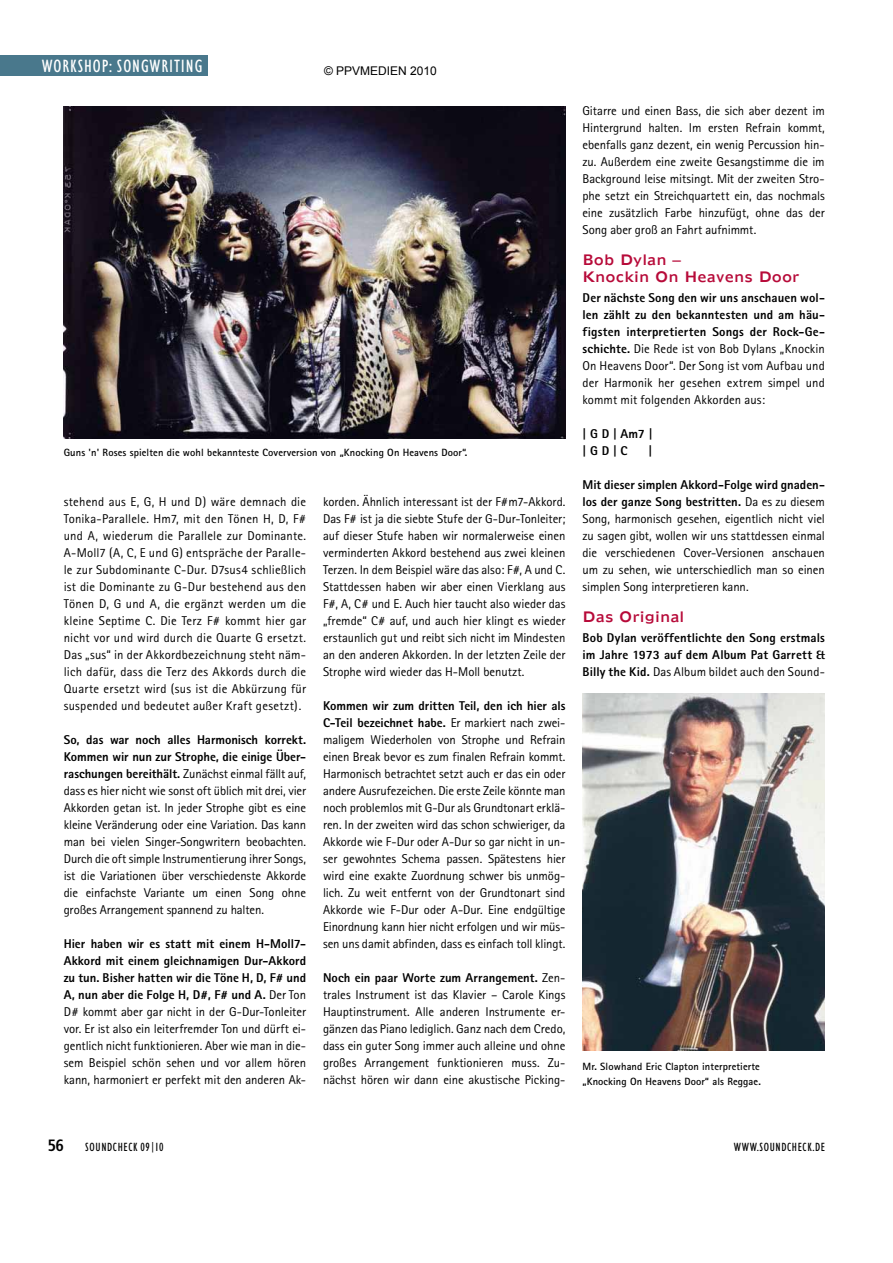
<style>
.page{position:relative;width:893px;height:1263px;background:#fff}
.page>*{position:absolute;margin:0;border:0;box-sizing:border-box;transform-origin:0 0}
.t1{font:condensed 18px "Humanist 521 BT";letter-spacing:.05em;color:#fff}
.t2{font:16.5px "Humanist 777 BT Bold Condensed B";color:#000}
.t3{font:13.5px/17px "Humanist 970 BT Roman C";letter-spacing:.005em;color:#b70a39}
.t4{font:12.75px/17px "Rotis Sans Serif";letter-spacing:-.005em;color:#000;text-align:justify}
.t5{font:800 12.75px/17px "Rotis Sans Serif";letter-spacing:.01em;color:#000}
.t6{font:condensed 12px "Humanist 521 BT";letter-spacing:.05em;color:#000}
.t7{font:12px "Arial";color:#000}
.t8{font:700 10.5px/15px "Rotis Sans Serif";letter-spacing:.01em;color:#000}
.s1{font-weight:800}
.s2{font-weight:400}
.s3{font-family:"Humanist 777 BT Roman B";font-stretch:normal;font-size:10.5px}
</style>
<div class="page">
<div style="left:0;top:55px;width:208px;height:21px;background:#49788c"></div>
<img style="left:64px;top:106px;width:502px;height:332px">
<img style="left:583px;top:693px;width:242px;height:357px">
<h1 class="t1" style="left:42px;top:55px;width:162px">WORKSHOP: SONGWRITING</h1>
<p class="t7" style="left:324px;top:64px;width:114px">© PPVMEDIEN 2010</p>
<p class="t8" style="left:64px;top:445px;width:405px">Guns 'n' Roses spielten die wohl bekannteste Coverversion von „Knocking On Heavens Door“.</p>
<p class="t4" style="left:64px;top:493px;width:244px">stehend aus E, G, H und D) wäre demnach die tonika-Parallele. Hm7, mit den tönen H, D, F# und a, wiederum die Parallele zur Dominante. a-Moll7 (a, c, E und G) entspräche der Paralle&shy;le zur subdominante c-Dur. D7sus4 schließlich ist die Dominante zu G-Dur bestehend aus den tönen D, G und a, die ergänzt werden um die kleine septime c. Die terz F# kommt hier gar nicht vor und wird durch die Quarte G ersetzt.<br>Das „sus“ in der akkordbezeichnung steht näm&shy;lich dafür, dass die terz des akkords durch die Quarte ersetzt wird (sus ist die abkürzung für suspended und bedeutet außer Kraft gesetzt).</p>
<p class="t4" style="left:64px;top:731px;width:244px"><span class="s1">So, das war noch alles Harmonisch korrekt.<br>Kommen wir nun zur Strophe, die einige Über&shy;raschungen bereithält.</span> Zunächst einmal fällt auf, dass es hier nicht wie sonst oft üblich mit drei, vier akkorden getan ist. In jeder strophe gibt es eine kleine veränderung oder eine variation. Das kann man bei vielen singer-songwritern beobachten.<br>Durch die oft simple Instrumentierung ihrer songs, ist die variationen über verschiedenste akkorde die einfachste variante um einen song ohne großes arrangement spannend zu halten.</p>
<p class="t4" style="left:64px;top:935px;width:244px"><span class="s1">Hier haben wir es statt mit einem H-Moll7- Akkord mit einem gleichnamigen Dur-Akkord zu tun. Bisher hatten wir die Töne H, D, F# und A, nun aber die Folge H, D#, F# und A.</span> Der ton D# kommt aber gar nicht in der G-Dur-tonleiter vor. Er ist also ein leiterfremder ton und dürft ei&shy;gentlich nicht funktionieren. aber wie man in die&shy;sem Beispiel schön sehen und vor allem hören kann, harmoniert er perfekt mit den anderen ak-</p>
<p class="t4" style="left:323px;top:493px;width:244px">korden. Ähnlich interessant ist der F#m7-akkord.<br>Das F# ist ja die siebte stufe der G-Dur-tonleiter; auf dieser stufe haben wir normalerweise einen verminderten akkord bestehend aus zwei kleinen terzen. In dem Beispiel wäre das also: F#, a und c. stattdessen haben wir aber einen vierklang aus F#, a, c# und E. auch hier taucht also wieder das „fremde“ c# auf, und auch hier klingt es wieder erstaunlich gut und reibt sich nicht im Mindesten an den anderen akkorden. In der letzten Zeile der strophe wird wieder das H-Moll benutzt.</p>
<p class="t4" style="left:323px;top:697px;width:244px"><span class="s1">Kommen wir zum dritten Teil, den ich hier als C-Teil bezeichnet habe.</span> Er markiert nach zwei&shy;maligem Wiederholen von strophe und refrain einen Break bevor es zum finalen refrain kommt.<br>Harmonisch betrachtet setzt auch er das ein oder andere ausrufezeichen. Die erste Zeile könnte man noch problemlos mit G-Dur als Grundtonart erklä&shy;ren. In der zweiten wird das schon schwieriger, da akkorde wie F-Dur oder a-Dur so gar nicht in un&shy;ser gewohntes schema passen. spätestens hier wird eine exakte Zuordnung schwer bis unmög&shy;lich. Zu weit entfernt von der Grundtonart sind akkorde wie F-Dur oder a-Dur. Eine endgültige Einordnung kann hier nicht erfolgen und wir müs&shy;sen uns damit abfinden, dass es einfach toll klingt.</p>
<p class="t4" style="left:323px;top:969px;width:244px"><span class="s1">Noch ein paar Worte zum Arrangement.</span> Zen&shy;trales Instrument ist das Klavier – carole Kings Hauptinstrument. alle anderen Instrumente er&shy;gänzen das Piano lediglich. Ganz nach dem credo, dass ein guter song immer auch alleine und ohne großes arrangement funktionieren muss. Zu&shy;nächst hören wir dann eine akustische Picking-</p>
<p class="t4" style="left:582px;top:102px;width:244px">Gitarre und einen Bass, die sich aber dezent im Hintergrund halten. Im ersten refrain kommt, ebenfalls ganz dezent, ein wenig Percussion hin&shy;zu. außerdem eine zweite Gesangstimme die im Background leise mitsingt. Mit der zweiten stro&shy;phe setzt ein streichquartett ein, das nochmals eine zusätzlich Farbe hinzufügt, ohne das der song aber groß an Fahrt aufnimmt.</p>
<p class="t3" style="left:583px;top:251px;width:219px">Bob Dylan –<br>Knockin On Heavens Door</p>
<p class="t4" style="left:583px;top:289px;width:244px"><span class="s1">Der nächste Song den wir uns anschauen wol&shy;len zählt zu den bekanntesten und am häu&shy;figsten interpretierten Songs der Rock-Ge&shy;schichte.</span> Die rede ist von Bob Dylans „Knockin on Heavens Door“. Der song ist vom aufbau und der Harmonik her gesehen extrem simpel und kommt mit folgenden akkorden aus:</p>
<p class="t5" style="left:583px;top:425px;width:71px">| G D | Am7 | | G D | C</p>
<p class="t5" style="left:648px;top:442px;width:5px">|</p>
<p class="t4" style="left:583px;top:476px;width:244px"><span class="s1">Mit dieser simplen Akkord-Folge wird gnaden&shy;los der ganze Song bestritten.</span> Da es zu diesem song, harmonisch gesehen, eigentlich nicht viel zu sagen gibt, wollen wir uns stattdessen einmal die verschiedenen cover-versionen anschauen um zu sehen, wie unterschiedlich man so einen simplen song interpretieren kann.</p>
<p class="t3" style="left:583px;top:608px;width:103px">Das Original</p>
<p class="t5" style="left:583px;top:629px;width:244px;text-align:justify">Bob Dylan veröffentlichte den Song erstmals im Jahre 1973 auf dem Album Pat Garrett &amp; Billy the Kid. <span class="s2">Das album bildet auch den sound-</span></p>
<p class="t8" style="left:583px;top:1058px;width:180px">Mr. Slowhand Eric Clapton interpretierte „Knocking On Heavens Door“ als Reggae.</p>
<p class="t2" style="left:48px;top:1135px;width:18px">56</p>
<p class="t6" style="left:85px;top:1140px;width:80px">SOUNDCHECK 09<span class="s3">|</span>10</p>
<p class="t6" style="left:734px;top:1140px;width:93px">WWW.SOUNDCHECK.DE</p>
</div>
